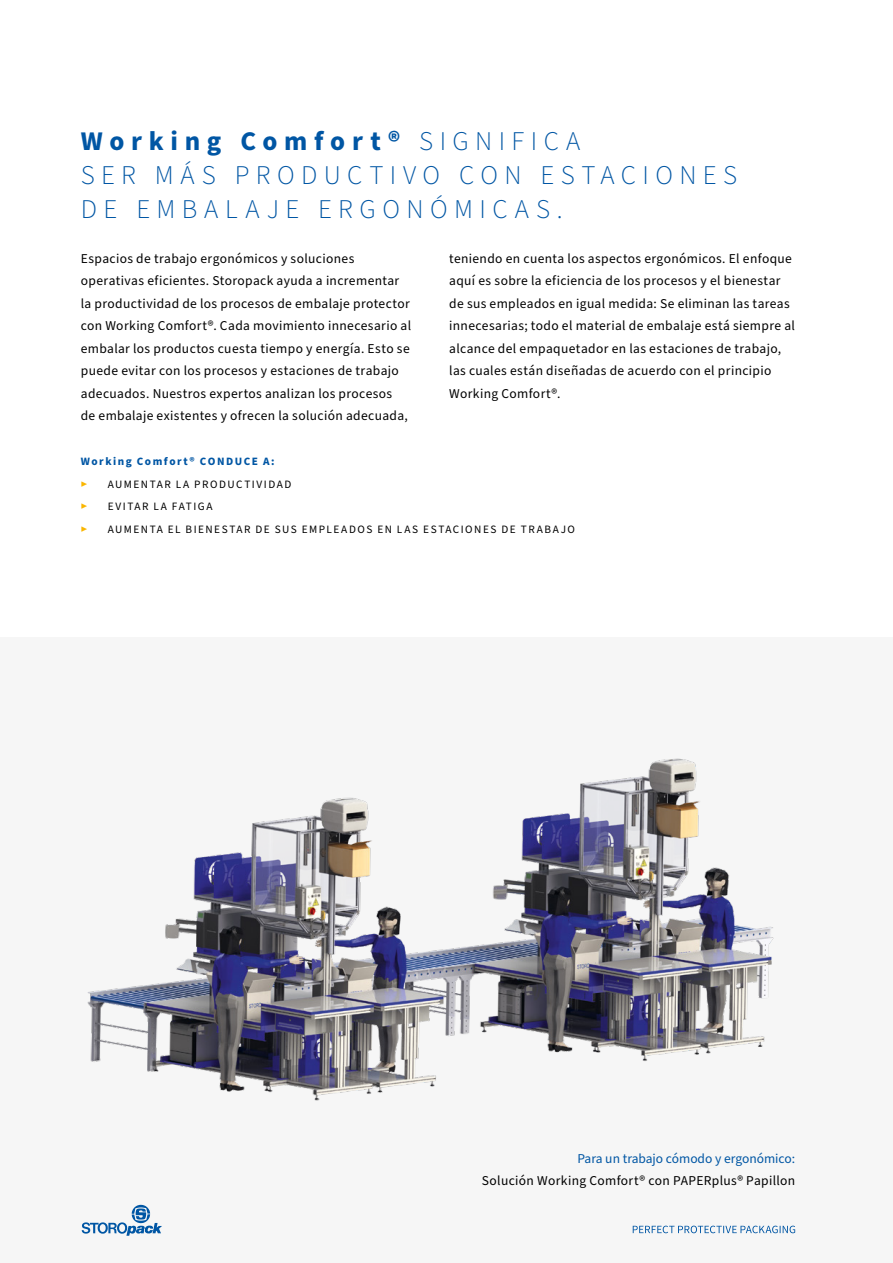
<style>
.page{position:relative;width:893px;height:1263px;background:#fff}
.page>*{position:absolute;margin:0;border:0;box-sizing:border-box;transform-origin:0 0}
.Headline_blue__bold{font:300 27px "Source Sans Pro";letter-spacing:.24em;color:#0056a4}
.Headline_blue__bold-2{font:700 27px "Source Sans Pro";letter-spacing:.25em;color:#0056a4}
.t1{font:13.5px/22.5px "Source Sans Pro";letter-spacing:.025em;color:#000}
.t2{font:13.5px "Source Sans Pro";color:#0056a4}
.t3{font:11.25px "Source Sans Pro";letter-spacing:.135em;color:#000}
.t4{font:700 11.25px "Source Sans Pro";letter-spacing:.135em;color:#0056a4}
.t5{font:11.25px "Source Sans Pro";color:#fab600}
.s1{font-weight:300}
</style>
<div class="page">
<div style="left:0;top:638px;width:893px;height:625px;background:#f6f6f6"></div>
<img style="left:87px;top:758px;width:687px;height:343px">
<svg style="left:633px;top:1226px;width:162px;height:7px"></svg>
<svg style="left:82px;top:1205px;width:80px;height:31px"></svg>
<p class="Headline_blue__bold-2" style="left:81px;top:123px;width:501px">Working Comfort® <span class="s1">SIGNIFICA</span></p>
<p class="Headline_blue__bold" style="left:81px;top:157px;width:658px">SER MÁS PRODUCTIVO CON ESTACIONES</p>
<p class="Headline_blue__bold" style="left:81px;top:191px;width:484px">DE EMBALAJE ERGONÓMICAS.</p>
<p class="t1" style="left:81px;top:247px;width:332px">Espacios de trabajo ergonómicos y soluciones operativas eficientes. Storopack ayuda a incrementar la productividad de los procesos de embalaje protector con Working Comfort®. Cada movimiento innecesario al embalar los productos cuesta tiempo y energía. Esto se puede evitar con los procesos y estaciones de trabajo adecuados. Nuestros expertos analizan los procesos<br>de embalaje existentes y ofrecen la solución adecuada,</p>
<p class="t1" style="left:449px;top:247px;width:347px">teniendo en cuenta los aspectos ergonómicos. El enfoque aquí es sobre la eficiencia de los procesos y el bienestar de sus empleados en igual medida: Se eliminan las tareas innecesarias; todo el material de embalaje está siempre al alcance del empaquetador en las estaciones de trabajo, las cuales están diseñadas de acuerdo con el principio Working Comfort®.</p>
<p class="t4" style="left:81px;top:454px;width:195px">Working Comfort® CONDUCE A:</p>
<p class="t5" style="left:81px;top:476px;width:8px">▶</p>
<p class="t3" style="left:108px;top:476px;width:185px">AUMENTAR LA PRODUCTIVIDAD</p>
<p class="t5" style="left:81px;top:499px;width:8px">▶</p>
<p class="t3" style="left:108px;top:499px;width:106px">EVITAR LA FATIGA</p>
<p class="t5" style="left:81px;top:521px;width:8px">▶</p>
<p class="t3" style="left:108px;top:521px;width:469px">AUMENTA EL BIENESTAR DE SUS EMPLEADOS EN LAS ESTACIONES DE TRABAJO</p>
<p class="t2" style="left:578px;top:1149px;width:219px">Para un trabajo cómodo y ergonómico:</p>
<p class="t1" style="left:482px;top:1170px;width:315px">Solución Working Comfort® con PAPERplus® Papillon</p>
</div>
